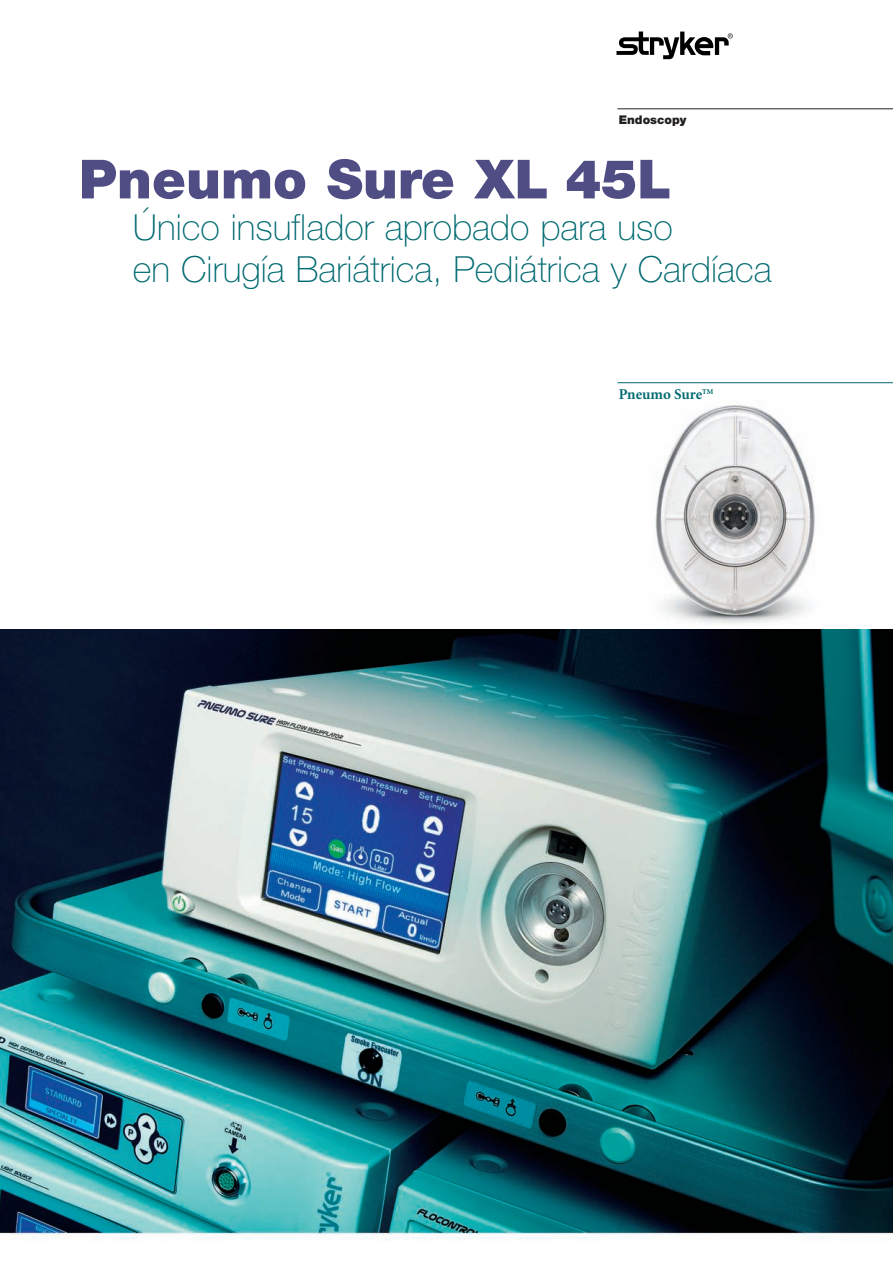
<style>
.page{position:relative;width:893px;height:1263px;background:#fff}
.page>*{position:absolute;margin:0;border:0;box-sizing:border-box;transform-origin:0 0}
.t1{font:900 54px "Helvetica Neue";color:#504d85}
.t2{font:100 36px/42px "Helvetica Neue";color:#006a71}
.t3{font:700 15px "Minion";letter-spacing:-.005em;color:#006a71}
.t4{font:900 12px "Helvetica Neue";color:#231f20}
</style>
<div class="page">
<img style="left:0;top:629px;width:893px;height:611px">
<hr style="left:617px;top:109px;width:276px;height:1px;background:#231f20">
<hr style="left:617px;top:382px;width:276px;height:1px;background:#006a71">
<svg style="left:616px;top:32px;width:117px;height:27px"></svg>
<img style="left:655px;top:405px;width:160px;height:219px">
<p class="t4" style="left:619px;top:115px;width:69px">Endoscopy</p>
<h1 class="t1" style="left:79px;top:160px;width:594px">Pneumo Sure XL 45L</h1>
<p class="t2" style="left:133px;top:210px;width:640px">Único insuflador aprobado para uso<br>en Cirugía Bariátrica, Pediátrica y Cardíaca</p>
<p class="t3" style="left:619px;top:388px;width:96px">Pneumo Sure<sup>TM</sup></p>
</div>
